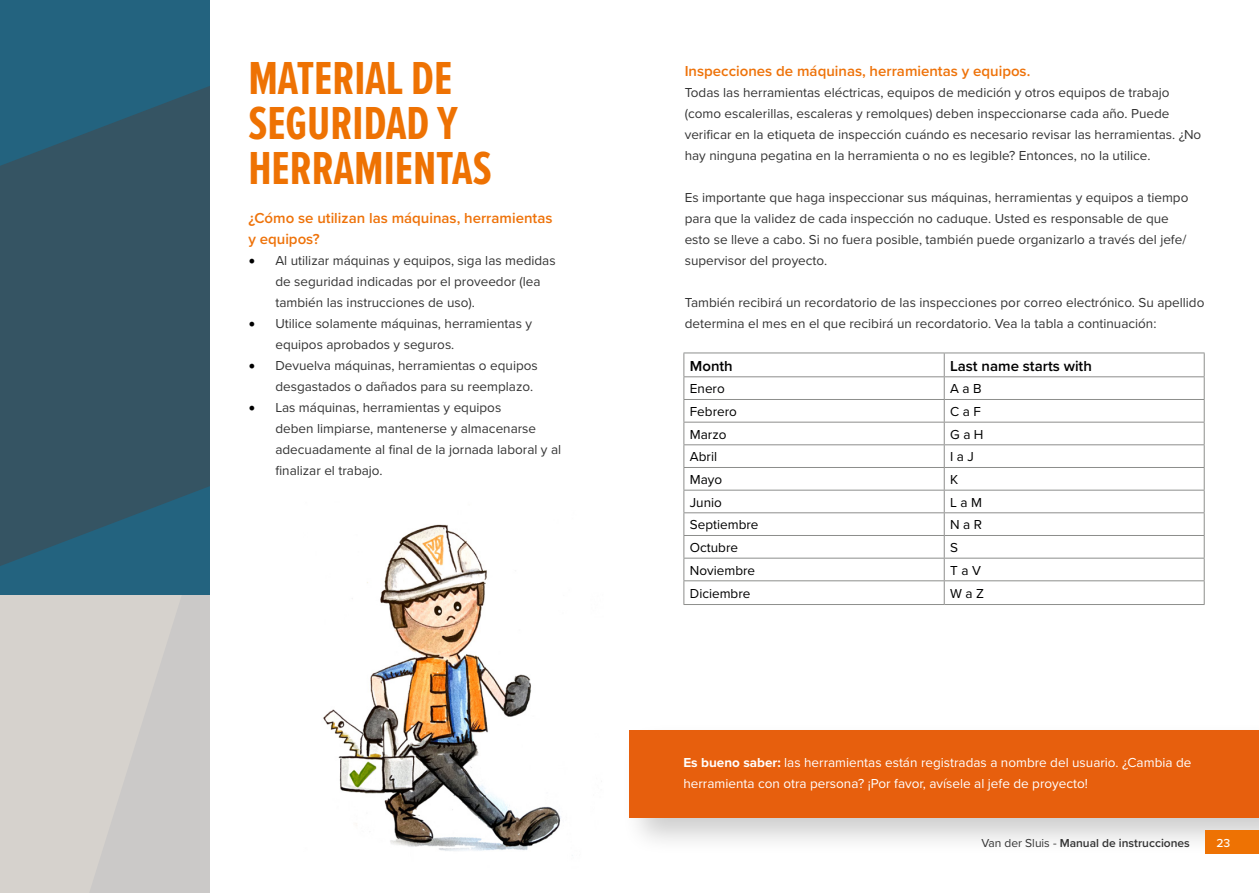
<style>
.page{position:relative;width:1259px;height:893px;background:#fff}
.page>*{position:absolute;margin:0;border:0;box-sizing:border-box;transform-origin:0 0}
.t1{font:700 48px/45px "Proxima Nova Ex Cn";color:#ee7203}
.t2{font:600 15px/21px "Proxima Nova";color:#ee7209}
.t3{font:600 15px "Proxima Nova";color:#000}
.t4{font:13.5px/21px "Proxima Nova";color:#343434}
.t5{font:13.5px/21px "Proxima Nova";color:#fff}
.t6{font:13.5px "Proxima Nova";color:#000}
.t7{font:600 12px "Proxima Nova";color:#343434}
.t8{font:500 12px "Proxima Nova";color:#fff}
.s1{font-family:"Minion Pro";font-size:18px;color:#000}
.s2{font-weight:700}
.s3{font-weight:400}
</style>
<div class="page">
<svg style="left:0;top:0;width:210px;height:595px;background:#2f586c"></svg>
<img style="left:323px;top:524px;width:250px;height:332px">
<div style="left:620px;top:721px;width:639px;height:135px;background:#000;opacity:.2"></div>
<div style="left:629px;top:730px;width:630px;height:88px;background:#e75f0d"></div>
<hr style="left:683px;top:353px;width:261px;height:1px;background:#8d8e8c">
<hr style="left:944px;top:353px;width:260px;height:1px;background:#8d8e8c">
<hr style="left:683px;top:376px;width:261px;height:1px;background:#8d8e8c">
<hr style="left:944px;top:376px;width:260px;height:1px;background:#8d8e8c">
<hr style="left:683px;top:399px;width:261px;height:1px;background:#8d8e8c">
<hr style="left:944px;top:399px;width:260px;height:1px;background:#8d8e8c">
<hr style="left:683px;top:422px;width:261px;height:1px;background:#8d8e8c">
<hr style="left:944px;top:422px;width:260px;height:1px;background:#8d8e8c">
<hr style="left:683px;top:444px;width:261px;height:1px;background:#8d8e8c">
<hr style="left:944px;top:444px;width:260px;height:1px;background:#8d8e8c">
<hr style="left:683px;top:467px;width:261px;height:1px;background:#8d8e8c">
<hr style="left:944px;top:467px;width:260px;height:1px;background:#8d8e8c">
<hr style="left:683px;top:490px;width:261px;height:1px;background:#8d8e8c">
<hr style="left:944px;top:490px;width:260px;height:1px;background:#8d8e8c">
<hr style="left:683px;top:512px;width:261px;height:1px;background:#8d8e8c">
<hr style="left:944px;top:512px;width:260px;height:1px;background:#8d8e8c">
<hr style="left:683px;top:535px;width:261px;height:1px;background:#8d8e8c">
<hr style="left:944px;top:535px;width:260px;height:1px;background:#8d8e8c">
<hr style="left:683px;top:558px;width:261px;height:1px;background:#8d8e8c">
<hr style="left:944px;top:558px;width:260px;height:1px;background:#8d8e8c">
<hr style="left:683px;top:580px;width:261px;height:1px;background:#8d8e8c">
<svg style="left:683px;top:353px;width:1px;height:251px"></svg>
<hr style="left:944px;top:580px;width:260px;height:1px;background:#8d8e8c">
<svg style="left:944px;top:353px;width:1px;height:251px"></svg>
<svg style="left:1203px;top:353px;width:1px;height:251px"></svg>
<hr style="left:683px;top:604px;width:261px;height:1px;background:#8d8e8c">
<hr style="left:944px;top:604px;width:260px;height:1px;background:#8d8e8c">
<svg style="left:0;top:595px;width:210px;height:298px;background:#d2cfcb"></svg>
<div style="left:1205px;top:830px;width:54px;height:24px;background:#ee7203"></div>
<h1 class="t1" style="left:248px;top:54px;width:245px">MATERIAL DE<br>SEGURIDAD Y<br>HERRAMIENTAS</h1>
<p class="t2" style="left:248px;top:207px;width:305px">¿Cómo se utilizan las máquinas, herramientas y equipos?</p>
<p class="t4" style="left:275px;top:250px;width:282px;text-indent:-27px"><span class="s1">•</span> Al utilizar máquinas y equipos, siga las medidas de seguridad indicadas por el proveedor (lea también las instrucciones de uso).</p>
<p class="t4" style="left:275px;top:313px;width:258px;text-indent:-27px"><span class="s1">•</span> Utilice solamente máquinas, herramientas y equipos aprobados y seguros.</p>
<p class="t4" style="left:275px;top:355px;width:264px;text-indent:-27px"><span class="s1">•</span> Devuelva máquinas, herramientas o equipos desgastados o dañados para su reemplazo.</p>
<p class="t4" style="left:275px;top:397px;width:287px;text-indent:-27px"><span class="s1">•</span> Las máquinas, herramientas y equipos<br>deben limpiarse, mantenerse y almacenarse adecuadamente al final de la jornada laboral y al finalizar el trabajo.</p>
<p class="t2" style="left:685px;top:60px;width:347px">Inspecciones de máquinas, herramientas y equipos.</p>
<p class="t4" style="left:685px;top:81px;width:518px">Todas las herramientas eléctricas, equipos de medición y otros equipos de trabajo (como escalerillas, escaleras y remolques) deben inspeccionarse cada año. Puede verificar en la etiqueta de inspección cuándo es necesario revisar las herramientas. ¿No hay ninguna pegatina en la herramienta o no es legible? Entonces, no la utilice.</p>
<p class="t4" style="left:685px;top:186px;width:505px">Es importante que haga inspeccionar sus máquinas, herramientas y equipos a tiempo para que la validez de cada inspección no caduque. Usted es responsable de que esto se lleve a cabo. Si no fuera posible, también puede organizarlo a través del jefe/ supervisor del proyecto.</p>
<p class="t4" style="left:685px;top:291px;width:521px">También recibirá un recordatorio de las inspecciones por correo electrónico. Su apellido determina el mes en el que recibirá un recordatorio. Vea la tabla a continuación:</p>
<p class="t3" style="left:690px;top:355px;width:44px">Month</p>
<p class="t3" style="left:950px;top:355px;width:143px">Last name starts with</p>
<p class="t6" style="left:690px;top:379px;width:36px">Enero</p>
<p class="t6" style="left:950px;top:379px;width:33px">A a B</p>
<p class="t6" style="left:690px;top:402px;width:49px">Febrero</p>
<p class="t6" style="left:950px;top:402px;width:32px">C a F</p>
<p class="t6" style="left:690px;top:424px;width:38px">Marzo</p>
<p class="t6" style="left:950px;top:424px;width:35px">G a H</p>
<p class="t6" style="left:690px;top:447px;width:29px">Abril</p>
<p class="t6" style="left:950px;top:447px;width:25px">I a J</p>
<p class="t6" style="left:690px;top:470px;width:34px">Mayo</p>
<p class="t6" style="left:950px;top:470px;width:10px">K</p>
<p class="t6" style="left:690px;top:492px;width:34px">Junio</p>
<p class="t6" style="left:950px;top:492px;width:33px">L a M</p>
<p class="t6" style="left:690px;top:515px;width:70px">Septiembre</p>
<p class="t6" style="left:950px;top:515px;width:33px">N a R</p>
<p class="t6" style="left:690px;top:538px;width:50px">Octubre</p>
<p class="t6" style="left:950px;top:538px;width:9px">S</p>
<p class="t6" style="left:690px;top:560px;width:67px">Noviembre</p>
<p class="t6" style="left:950px;top:560px;width:32px">T a V</p>
<p class="t6" style="left:690px;top:583px;width:62px">Diciembre</p>
<p class="t6" style="left:950px;top:583px;width:35px">W a Z</p>
<p class="t5" style="left:683px;top:751px;width:509px"><span class="s2">Es bueno saber:</span> las herramientas están registradas a nombre del usuario. ¿Cambia de herramienta con otra persona? ¡Por favor, avísele al jefe de proyecto!</p>
<p class="t7" style="left:981px;top:834px;width:210px"><span class="s3">Van der Sluis -</span> Manual de instrucciones</p>
<p class="t8" style="left:1216px;top:834px;width:15px">23</p>
</div>
